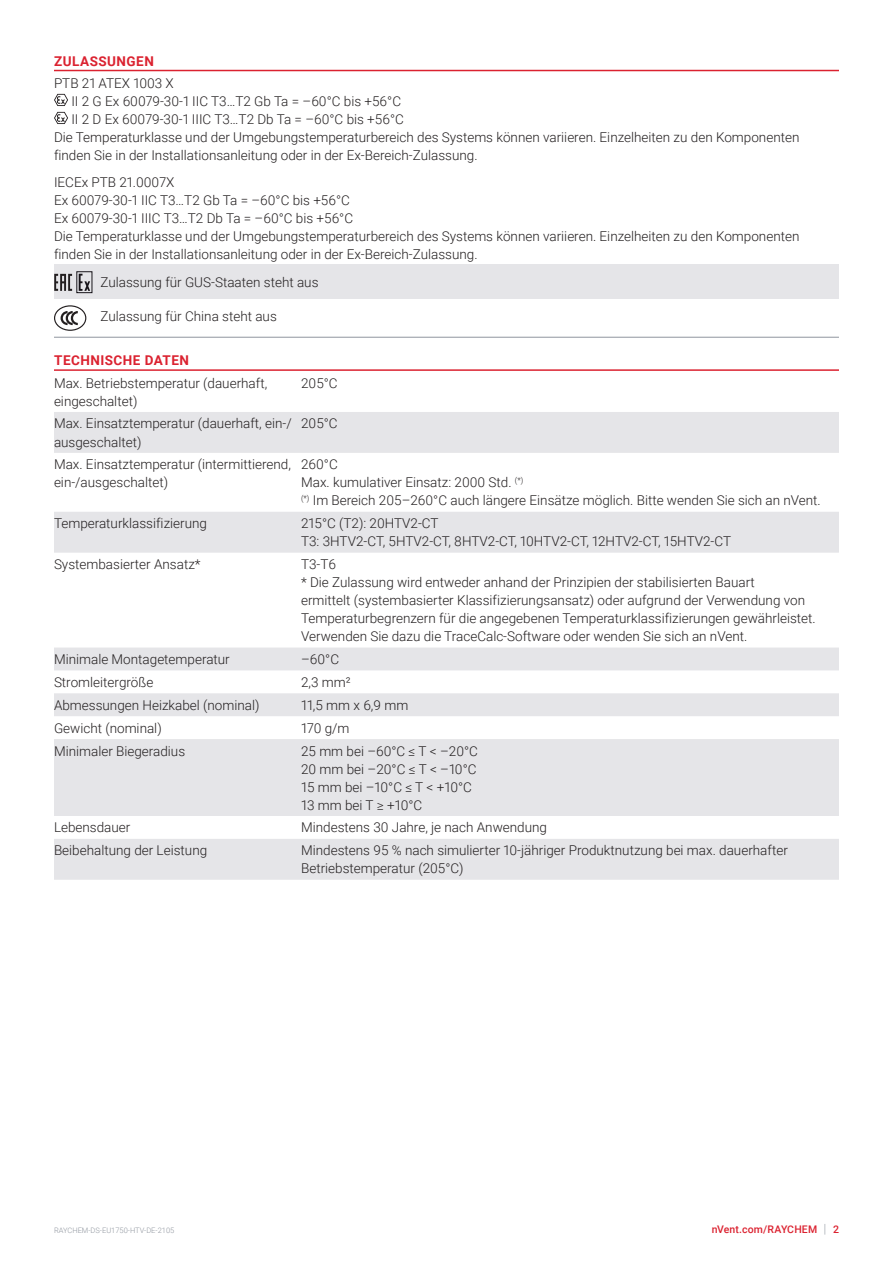
<style>
.page{position:relative;width:893px;height:1263px;background:#fff}
.page>*{position:absolute;margin:0;border:0;box-sizing:border-box;transform-origin:0 0}
.Bodytext_1{font:300 13.5px/18px "Roboto";color:#231f20}
.Subhead{font:700 13.5px "Roboto";letter-spacing:.035em;color:#db2230}
.t1{font:500 10.5px "Roboto";letter-spacing:.015em;color:#db2230}
.t2{font:300 7.5px "Roboto";color:#8f959e}
.s1{font-weight:300;font-size:12.6px;color:#8f959e}
</style>
<div class="page">
<hr style="left:54px;top:70px;width:785px;height:1px;background:#db2230">
<hr style="left:54px;top:369px;width:785px;height:2px;background:#db2230">
<div style="left:54px;top:265px;width:785px;height:34px;background:#e5e5e8"></div>
<hr style="left:54px;top:337px;width:785px;height:1px;background:#8f959e">
<svg style="left:54px;top:94px;width:14px;height:12px"></svg>
<svg style="left:54px;top:112px;width:14px;height:12px"></svg>
<svg style="left:54px;top:274px;width:18px;height:17px"></svg>
<svg style="left:79px;top:274px;width:11px;height:17px"></svg>
<svg style="left:54px;top:305px;width:32px;height:26px"></svg>
<svg style="left:54px;top:412px;width:785px;height:468px;fill:#e5e5e8"></svg>
<p class="Subhead" style="left:54px;top:51px;width:101px">ZULASSUNGEN</p>
<p class="Bodytext_1" style="left:54px;top:74px;width:121px">PTB 21 ATEX 1003 X</p>
<p class="Bodytext_1" style="left:71px;top:92px;width:331px">II 2 G Ex 60079-30-1 IIC T3…T2 Gb Ta = –60°C bis +56°C</p>
<p class="Bodytext_1" style="left:71px;top:110px;width:334px">II 2 D Ex 60079-30-1 IIIC T3…T2 Db Ta = –60°C bis +56°C</p>
<p class="Bodytext_1" style="left:54px;top:128px;width:747px">Die Temperaturklasse und der Umgebungstemperaturbereich des Systems können variieren. Einzelheiten zu den Komponenten finden Sie in der Installationsanleitung oder in der Ex-Bereich-Zulassung.</p>
<p class="Bodytext_1" style="left:54px;top:172px;width:122px">IECEx PTB 21.0007X</p>
<p class="Bodytext_1" style="left:54px;top:190px;width:297px">Ex 60079-30-1 IIC T3…T2 Gb Ta = –60°C bis +56°C</p>
<p class="Bodytext_1" style="left:54px;top:208px;width:301px">Ex 60079-30-1 IIIC T3…T2 Db Ta = –60°C bis +56°C</p>
<p class="Bodytext_1" style="left:54px;top:226px;width:747px">Die Temperaturklasse und der Umgebungstemperaturbereich des Systems können variieren. Einzelheiten zu den Komponenten finden Sie in der Installationsanleitung oder in der Ex-Bereich-Zulassung.</p>
<p class="Bodytext_1" style="left:101px;top:273px;width:219px">Zulassung für GUS-Staaten steht aus</p>
<p class="Bodytext_1" style="left:100px;top:307px;width:178px">Zulassung für China steht aus</p>
<p class="Subhead" style="left:54px;top:351px;width:136px">TECHNISCHE DATEN</p>
<p class="Bodytext_1" style="left:54px;top:373px;width:215px">Max. Betriebstemperatur (dauerhaft, eingeschaltet)</p>
<p class="Bodytext_1" style="left:301px;top:373px;width:38px">205°C</p>
<p class="Bodytext_1" style="left:54px;top:414px;width:239px">Max. Einsatztemperatur (dauerhaft, ein-/ ausgeschaltet)</p>
<p class="Bodytext_1" style="left:301px;top:414px;width:38px">205°C</p>
<p class="Bodytext_1" style="left:54px;top:455px;width:239px">Max. Einsatztemperatur (intermittierend, ein-/ausgeschaltet)</p>
<p class="Bodytext_1" style="left:301px;top:455px;width:38px">260°C</p>
<p class="Bodytext_1" style="left:301px;top:473px;width:224px">Max. kumulativer Einsatz: 2000 Std. <sup>(*)</sup></p>
<p class="Bodytext_1" style="left:301px;top:491px;width:521px"><sup>(*)</sup> Im Bereich 205–260°C auch längere Einsätze möglich. Bitte wenden Sie sich an nVent.</p>
<p class="Bodytext_1" style="left:54px;top:514px;width:155px">Temperaturklassifizierung</p>
<p class="Bodytext_1" style="left:301px;top:514px;width:139px">215°C (T2): 20HTV2-CT</p>
<p class="Bodytext_1" style="left:301px;top:532px;width:431px">T3: 3HTV2-CT, 5HTV2-CT, 8HTV2-CT, 10HTV2-CT, 12HTV2-CT, 15HTV2-CT</p>
<p class="Bodytext_1" style="left:54px;top:555px;width:148px">Systembasierter Ansatz*</p>
<p class="Bodytext_1" style="left:301px;top:555px;width:37px">T3-T6</p>
<p class="Bodytext_1" style="left:301px;top:573px;width:516px">* Die Zulassung wird entweder anhand der Prinzipien der stabilisierten Bauart<br>ermittelt (systembasierter Klassifizierungsansatz) oder aufgrund der Verwendung von<br>Temperaturbegrenzern für die angegebenen Temperaturklassifizierungen gewährleistet.</p>
<p class="Bodytext_1" style="left:301px;top:627px;width:448px">Verwenden Sie dazu die TraceCalc-Software oder wenden Sie sich an nVent.</p>
<p class="Bodytext_1" style="left:54px;top:650px;width:177px">Minimale Montagetemperatur</p>
<p class="Bodytext_1" style="left:301px;top:650px;width:40px">–60°C</p>
<p class="Bodytext_1" style="left:54px;top:673px;width:101px">Stromleitergröße</p>
<p class="Bodytext_1" style="left:301px;top:673px;width:51px">2,3 mm²</p>
<p class="Bodytext_1" style="left:54px;top:695px;width:207px">Abmessungen Heizkabel (nominal)</p>
<p class="Bodytext_1" style="left:301px;top:695px;width:109px">11,5 mm x 6,9 mm</p>
<p class="Bodytext_1" style="left:54px;top:718px;width:109px">Gewicht (nominal)</p>
<p class="Bodytext_1" style="left:301px;top:718px;width:50px">170 g/m</p>
<p class="Bodytext_1" style="left:54px;top:741px;width:133px">Minimaler Biegeradius</p>
<p class="Bodytext_1" style="left:301px;top:741px;width:178px">25 mm bei –60°C ≤ T &lt; –20°C</p>
<p class="Bodytext_1" style="left:301px;top:759px;width:177px">20 mm bei –20°C ≤ T &lt; –10°C</p>
<p class="Bodytext_1" style="left:301px;top:777px;width:172px">15 mm bei –10°C ≤ T &lt; +10°C</p>
<p class="Bodytext_1" style="left:301px;top:795px;width:123px">13 mm bei T ≥ +10°C</p>
<p class="Bodytext_1" style="left:54px;top:818px;width:78px">Lebensdauer</p>
<p class="Bodytext_1" style="left:301px;top:818px;width:247px">Mindestens 30 Jahre, je nach Anwendung</p>
<p class="Bodytext_1" style="left:54px;top:841px;width:155px">Beibehaltung der Leistung</p>
<p class="Bodytext_1" style="left:301px;top:841px;width:488px">Mindestens 95 % nach simulierter 10-jähriger Produktnutzung bei max. dauerhafter<br>Betriebstemperatur (205°C)</p>
<p class="t2" style="left:54px;top:1225px;width:122px">RAYCHEM-DS-EU1750-HTV-DE-2105</p>
<p class="t1" style="left:712px;top:1222px;width:129px">nVent.com/RAYCHEM <span class="s1">|</span> 2</p>
</div>
